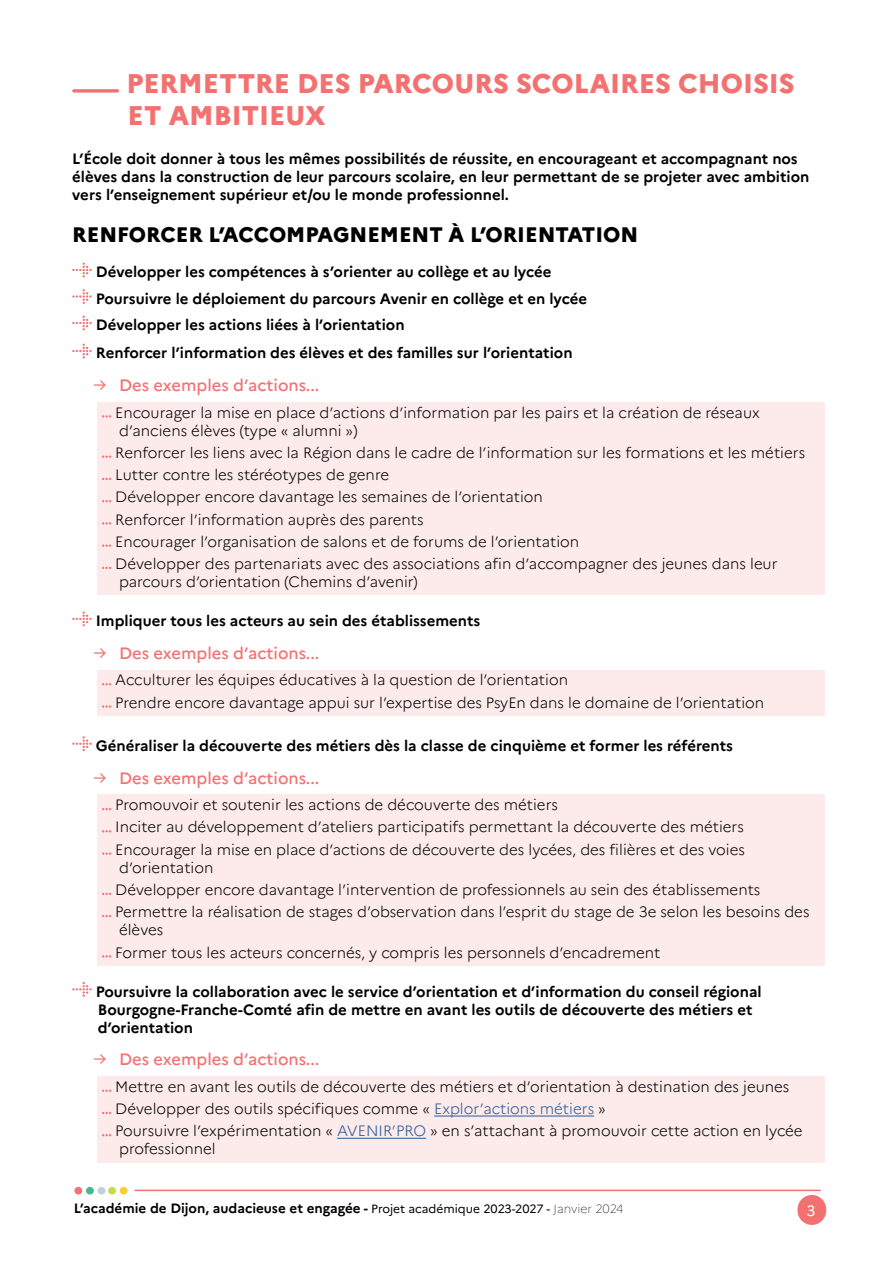
<style>
.page{position:relative;width:893px;height:1263px;background:#fff}
.page>*{position:absolute;margin:0;border:0;box-sizing:border-box;transform-origin:0 0}
.t1{font:800 27px/32.4px "Marianne";color:#f47171}
.t2{font:800 21px "Marianne";color:#000}
.t3{font:500 16.5px "Marianne";color:#f47171}
.t4{font:300 15px/22.2px "Marianne";color:#000}
.t5{font:700 15px/18px "Marianne";color:#000}
.t6{font:15px "Marianne";color:#fff}
.t7{font:700 13.5px "Marianne";color:#000}
.s1{font-weight:400}
.s2{color:#275b9b}
.s3{font-weight:400;font-size:12px}
.s4{font-weight:100;font-size:12px}
</style>
<div class="page">
<hr style="left:134px;top:1189px;width:687px;height:2px;background:#f47171">
<div style="left:797px;top:1195px;width:29px;height:30px;background:#f47171;border-radius:14px"></div>
<div style="left:98px;top:1187px;width:7px;height:7px;background:#bbd4dc;border-radius:50%"></div>
<div style="left:86px;top:1187px;width:8px;height:7px;background:#44b98f;border-radius:50%"></div>
<div style="left:74px;top:1187px;width:8px;height:7px;background:#f47171;border-radius:50%"></div>
<div style="left:120px;top:1187px;width:8px;height:7px;background:#f7cf30;border-radius:50%"></div>
<div style="left:108px;top:1187px;width:8px;height:7px;background:#c4dd49;border-radius:50%"></div>
<div style="left:98px;top:402px;width:727px;height:41px;background:#fdeaea"></div>
<div style="left:98px;top:442px;width:727px;height:24px;background:#fdeaea"></div>
<div style="left:98px;top:464px;width:727px;height:24px;background:#fdeaea"></div>
<div style="left:98px;top:487px;width:727px;height:23px;background:#fdeaea"></div>
<div style="left:98px;top:509px;width:727px;height:23px;background:#fdeaea"></div>
<div style="left:98px;top:531px;width:727px;height:24px;background:#fdeaea"></div>
<div style="left:98px;top:553px;width:727px;height:42px;background:#fdeaea"></div>
<div style="left:98px;top:670px;width:727px;height:23px;background:#fdeaea"></div>
<div style="left:98px;top:692px;width:727px;height:24px;background:#fdeaea"></div>
<div style="left:98px;top:795px;width:727px;height:23px;background:#fdeaea"></div>
<div style="left:98px;top:817px;width:727px;height:23px;background:#fdeaea"></div>
<div style="left:98px;top:839px;width:727px;height:42px;background:#fdeaea"></div>
<div style="left:98px;top:879px;width:727px;height:24px;background:#fdeaea"></div>
<div style="left:98px;top:902px;width:727px;height:41px;background:#fdeaea"></div>
<div style="left:98px;top:942px;width:727px;height:23px;background:#fdeaea"></div>
<div style="left:98px;top:1076px;width:727px;height:24px;background:#fdeaea"></div>
<div style="left:98px;top:1098px;width:727px;height:24px;background:#fdeaea"></div>
<hr style="left:434px;top:1115px;width:160px;height:1px;background:#275b9b">
<div style="left:98px;top:1121px;width:727px;height:41px;background:#fdeaea"></div>
<hr style="left:337px;top:1138px;width:89px;height:1px;background:#275b9b">
<svg style="left:72px;top:89px;width:47px;height:4px"></svg>
<svg style="left:72px;top:263px;width:20px;height:14px"></svg>
<svg style="left:72px;top:289px;width:20px;height:15px"></svg>
<svg style="left:72px;top:316px;width:20px;height:14px"></svg>
<svg style="left:72px;top:344px;width:20px;height:14px"></svg>
<svg style="left:102px;top:415px;width:9px;height:2px"></svg>
<svg style="left:102px;top:455px;width:9px;height:3px"></svg>
<svg style="left:102px;top:478px;width:9px;height:2px"></svg>
<svg style="left:102px;top:500px;width:9px;height:2px"></svg>
<svg style="left:102px;top:522px;width:9px;height:2px"></svg>
<svg style="left:102px;top:544px;width:9px;height:3px"></svg>
<svg style="left:102px;top:567px;width:9px;height:2px"></svg>
<svg style="left:72px;top:611px;width:20px;height:15px"></svg>
<svg style="left:102px;top:683px;width:9px;height:2px"></svg>
<svg style="left:102px;top:705px;width:9px;height:3px"></svg>
<svg style="left:72px;top:736px;width:20px;height:15px"></svg>
<svg style="left:102px;top:808px;width:9px;height:2px"></svg>
<svg style="left:102px;top:830px;width:9px;height:2px"></svg>
<svg style="left:102px;top:852px;width:9px;height:3px"></svg>
<svg style="left:102px;top:893px;width:9px;height:2px"></svg>
<svg style="left:102px;top:915px;width:9px;height:2px"></svg>
<svg style="left:102px;top:955px;width:9px;height:2px"></svg>
<svg style="left:72px;top:982px;width:20px;height:15px"></svg>
<svg style="left:102px;top:1089px;width:9px;height:3px"></svg>
<svg style="left:102px;top:1112px;width:9px;height:2px"></svg>
<svg style="left:102px;top:1134px;width:9px;height:2px"></svg>
<h1 class="t1" style="left:126px;top:67px;width:670px">PERMETTRE DES PARCOURS SCOLAIRES CHOISIS<br>ET AMBITIEUX</h1>
<p class="t5" style="left:72px;top:150px;width:739px">L’École doit donner à tous les mêmes possibilités de réussite, en encourageant et accompagnant nos élèves dans la construction de leur parcours scolaire, en leur permettant de se projeter avec ambition vers l’enseignement supérieur et/ou le monde professionnel.</p>
<h2 class="t2" style="left:72px;top:222px;width:567px">RENFORCER L’ACCOMPAGNEMENT À L’ORIENTATION</h2>
<p class="t5" style="left:96px;top:259px;width:493px;line-height:26.5px">Développer les compétences à s’orienter au collège et au lycée<br>Poursuivre le déploiement du parcours Avenir en collège et en lycée<br>Développer les actions liées à l’orientation</p>
<p class="t5" style="left:96px;top:344px;width:478px">Renforcer l’information des élèves et des familles sur l’orientation</p>
<p class="t3" style="left:94px;top:375px;width:227px"><span class="s1">→</span> Des exemples d’actions...</p>
<p class="t4" style="left:115px;top:403px;width:646px;line-height:18px">Encourager la mise en place d’actions d’information par les pairs et la création de réseaux d’anciens élèves (type « alumni »)</p>
<p class="t4" style="left:115px;top:441px;width:691px">Renforcer les liens avec la Région dans le cadre de l’information sur les formations et les métiers Lutter contre les stéréotypes de genre<br>Développer encore davantage les semaines de l’orientation<br>Renforcer l’information auprès des parents<br>Encourager l’organisation de salons et de forums de l’orientation<br>Développer des partenariats avec des associations afin d’accompagner des jeunes dans leur</p>
<p class="t4" style="left:119px;top:571px;width:300px">parcours d’orientation (Chemins d’avenir)</p>
<p class="t5" style="left:96px;top:612px;width:386px">Impliquer tous les acteurs au sein des établissements</p>
<p class="t3" style="left:94px;top:643px;width:227px"><span class="s1">→</span> Des exemples d’actions...</p>
<p class="t4" style="left:115px;top:669px;width:650px">Acculturer les équipes éducatives à la question de l’orientation<br>Prendre encore davantage appui sur l’expertise des PsyEn dans le domaine de l’orientation</p>
<p class="t5" style="left:96px;top:737px;width:639px">Généraliser la découverte des métiers dès la classe de cinquième et former les référents</p>
<p class="t3" style="left:94px;top:768px;width:227px"><span class="s1">→</span> Des exemples d’actions...</p>
<p class="t4" style="left:115px;top:794px;width:631px">Promouvoir et soutenir les actions de découverte des métiers<br>Inciter au développement d’ateliers participatifs permettant la découverte des métiers<br>Encourager la mise en place d’actions de découverte des lycées, des filières et des voies</p>
<p class="t4" style="left:115px;top:856px;width:696px">d’orientation<br>Développer encore davantage l’intervention de professionnels au sein des établissements<br>Permettre la réalisation de stages d’observation dans l’esprit du stage de 3e selon les besoins des</p>
<p class="t4" style="left:115px;top:919px;width:547px">élèves<br>Former tous les acteurs concernés, y compris les personnels d’encadrement</p>
<p class="t5" style="left:96px;top:982px;width:667px">Poursuivre la collaboration avec le service d’orientation et d’information du conseil régional<br>Bourgogne-Franche-Comté afin de mettre en avant les outils de découverte des métiers et d’orientation</p>
<p class="t3" style="left:94px;top:1049px;width:227px"><span class="s1">→</span> Des exemples d’actions...</p>
<p class="t4" style="left:115px;top:1075px;width:689px">Mettre en avant les outils de découverte des métiers et d’orientation à destination des jeunes<br>Développer des outils spécifiques comme « <span class="s2">Explor’actions métiers</span> »<br>Poursuivre l’expérimentation « <span class="s2">AVENIR’PRO</span> » en s’attachant à promouvoir cette action en lycée</p>
<p class="t4" style="left:119px;top:1138px;width:98px">professionnel</p>
<p class="t7" style="left:74px;top:1200px;width:551px">L’académie de Dijon, audacieuse et engagée - <span class="s3">Projet académique 2023-2027 -</span> <span class="s4">Janvier 2024</span></p>
<p class="t6" style="left:806px;top:1201px;width:10px">3</p>
</div>
